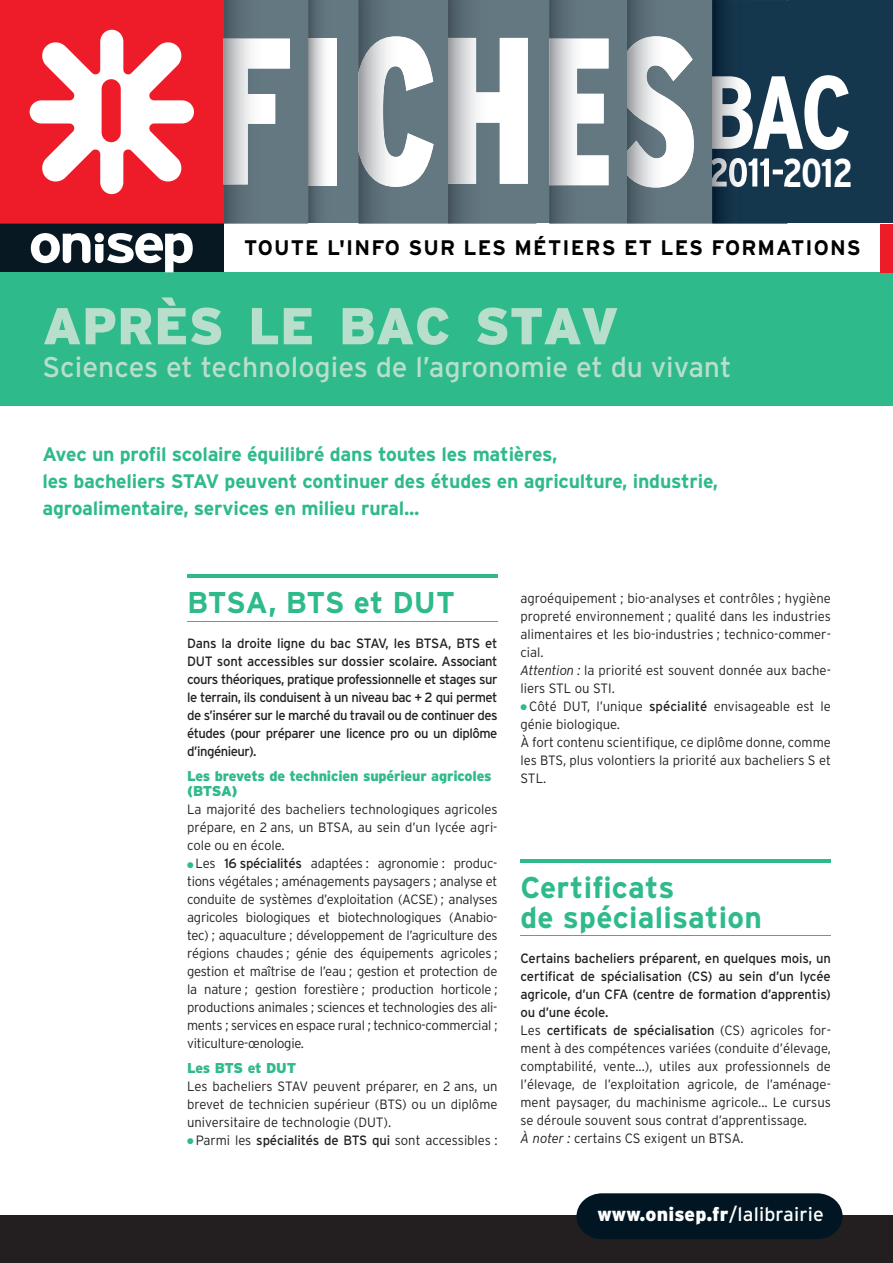
<style>
.page{position:relative;width:893px;height:1263px;background:#fff}
.page>*{position:absolute;margin:0;border:0;box-sizing:border-box;transform-origin:0 0}
.t1{font:700 condensed 103.5px "Interstate";color:#fff}
.t2{font:900 51.75px "Interstate";color:#b8dfcc}
.t3{font:700 condensed 40.2px "Interstate";letter-spacing:-.025em;color:#fff}
.t4{font:700 30px/30px "Interstate";letter-spacing:.01em;color:#2fba8c}
.t5{font:700 30px "Interstate";letter-spacing:-.015em;color:#2fba8c}
.t6{font:28.5px "Interstate";color:#b8dfcc}
.t7{font:700 21px "Interstate";letter-spacing:.055em;color:#000}
.t8{font:700 19.5px/27px "Interstate";letter-spacing:-.01em;color:#2fba8c}
.t9{font:900 19.35px "Interstate";letter-spacing:.01em;color:#fff}
.t10{font:900 14.25px/15.8px "Interstate";letter-spacing:-.01em;color:#2fba8c}
.t11{font:300 13.5px/18px "Interstate";color:#231f20}
.t12{font:13.5px/18px "Interstate";letter-spacing:-.035em;color:#231f20;text-align:justify}
.s1{color:#2fba8c}
.s2{font-weight:400}
.s3{font-style:italic}
</style>
<div class="page">
<div style="left:0;top:218px;width:893px;height:188px;background:#2fba8c"></div>
<div style="left:712px;top:0;width:181px;height:224px;background:#15374e"></div>
<div style="left:224px;top:224px;width:669px;height:48px;background:#fff"></div>
<div style="left:880px;top:224px;width:13px;height:48px;background:#ee1c28"></div>
<div style="left:0;top:1216px;width:893px;height:47px;background:#231f20"></div>
<div style="left:0;top:224px;width:224px;height:48px;background:#071822"></div>
<div style="left:0;top:0;width:224px;height:224px;background:#ee1c28"></div>
<svg style="left:30px;top:30px;width:164px;height:164px"></svg>
<svg style="left:31px;top:233px;width:162px;height:39px"></svg>
<div style="left:576px;top:1193px;width:267px;height:46px;background:#011622"></div>
<svg style="left:224px;top:0;width:312px;height:224px"></svg>
<svg style="left:549px;top:0;width:238px;height:224px"></svg>
<div style="left:712px;top:158px;width:75px;height:29px;background:linear-gradient(to right,#0e2a3f,#183c54)"></div>
<div style="left:712px;top:75px;width:75px;height:75px;background:linear-gradient(to right,#0e2a3f,#183c54)"></div>
<hr style="left:520px;top:859px;width:311px;height:3px;background:#2fba8c">
<hr style="left:520px;top:935px;width:311px;height:1px;background:#2fba8c">
<hr style="left:187px;top:574px;width:310px;height:3px;background:#2fba8c">
<hr style="left:187px;top:621px;width:310px;height:1px;background:#2fba8c">
<h1 class="t1" style="left:703px;top:49px;width:150px">BAC</h1>
<h3 class="t3" style="left:709px;top:148px;width:146px">2011-2012</h3>
<h3 class="t7" style="left:244px;top:235px;width:618px">TOUTE L'INFO SUR LES MÉTIERS ET LES FORMATIONS</h3>
<h2 class="t2" style="left:43px;top:295px;width:578px">APRÈS LE BAC STAV</h2>
<h3 class="t6" style="left:43px;top:349px;width:690px">Sciences et technologies de l’agronomie et du vivant</h3>
<h3 class="t8" style="left:43px;top:440px;width:677px">Avec un profil scolaire équilibré dans toutes les matières,<br>les bacheliers STAV peuvent continuer des études en agriculture, industrie, agroalimentaire, services en milieu rural...</h3>
<h3 class="t5" style="left:187px;top:585px;width:270px">BTSA, BTS et DUT</h3>
<p class="t12" style="left:187px;top:634px;width:312px">Dans la droite ligne du bac STAV, les BTSA, BTS et DUT sont accessibles sur dossier scolaire. Associant cours théoriques, pratique professionnelle et stages sur le terrain, ils conduisent à un niveau bac + 2 qui permet de s’insérer sur le marché du travail ou de continuer des études (pour préparer une licence pro ou un diplôme d’ingénieur).</p>
<p class="t10" style="left:187px;top:768px;width:306px">Les brevets de technicien supérieur agricoles (BTSA)</p>
<p class="t11" style="left:187px;top:800px;width:312px;text-align:justify">La majorité des bacheliers technologiques agricoles prépare, en 2 ans, un BTSA, au sein d’un lycée agri&shy;cole ou en école.</p>
<p class="t11" style="left:187px;top:854px;width:312px;text-align:justify"><span class="s1">●</span> Les <span class="s2">16 spécialités</span> adaptées : agronomie : produc&shy;tions végétales ; aménagements paysagers ; analyse et conduite de systèmes d’exploitation (ACSE) ; analyses agricoles biologiques et biotechnologiques (Anabio&shy;tec) ; aquaculture ; développement de l’agriculture des régions chaudes ; génie des équipements agricoles ; gestion et maîtrise de l’eau ; gestion et protection de la nature ; gestion forestière ; production horticole ; productions animales ; sciences et technologies des ali&shy;ments ; services en espace rural ; technico-commercial ; viticulture-œnologie.</p>
<p class="t10" style="left:187px;top:1060px;width:111px">Les BTS et DUT</p>
<p class="t11" style="left:187px;top:1077px;width:312px;text-align:justify">Les bacheliers STAV peuvent préparer, en 2 ans, un brevet de technicien supérieur (BTS) ou un diplôme universitaire de technologie (DUT).</p>
<p class="t11" style="left:187px;top:1131px;width:312px"><span class="s1">●</span> Parmi les <span class="s2">spécialités de BTS qui</span> sont accessibles :</p>
<p class="t11" style="left:520px;top:589px;width:312px">agroéquipement ; bio-analyses et contrôles ; hygiène propreté environnement ; qualité dans les industries alimentaires et les bio-industries ; technico-commer&shy;cial.<br><span class="s3">Attention :</span> la priorité est souvent donnée aux bache&shy;liers STL ou STI.</p>
<p class="t11" style="left:520px;top:697px;width:312px"><span class="s1">●</span> Côté DUT, l’unique <span class="s2">spécialité</span> envisageable est le génie biologique.<br>À fort contenu scientifique, ce diplôme donne, comme les BTS, plus volontiers la priorité aux bacheliers S et STL.</p>
<h3 class="t4" style="left:520px;top:872px;width:243px">Certificats<br>de spécialisation</h3>
<p class="t11" style="left:520px;top:949px;width:312px"><span class="s2">Certains bacheliers préparent, en quelques mois, un certificat de spécialisation (CS) au sein d’un lycée agricole, d’un CFA (centre de formation d’apprentis) ou d’une école.<br></span>Les <span class="s2">certificats de spécialisation</span> (CS) agricoles for&shy;ment à des compétences variées (conduite d’élevage, comptabilité, vente...), utiles aux professionnels de l’élevage, de l’exploitation agricole, de l’aménage&shy;ment paysager, du machinisme agricole... Le cursus se déroule souvent sous contrat d’apprentissage.<br><span class="s3">À noter :</span> certains CS exigent un BTSA.</p>
<h3 class="t9" style="left:597px;top:1203px;width:228px">www.onisep.fr<span class="s2">/lalibrairie</span></h3>
</div>
